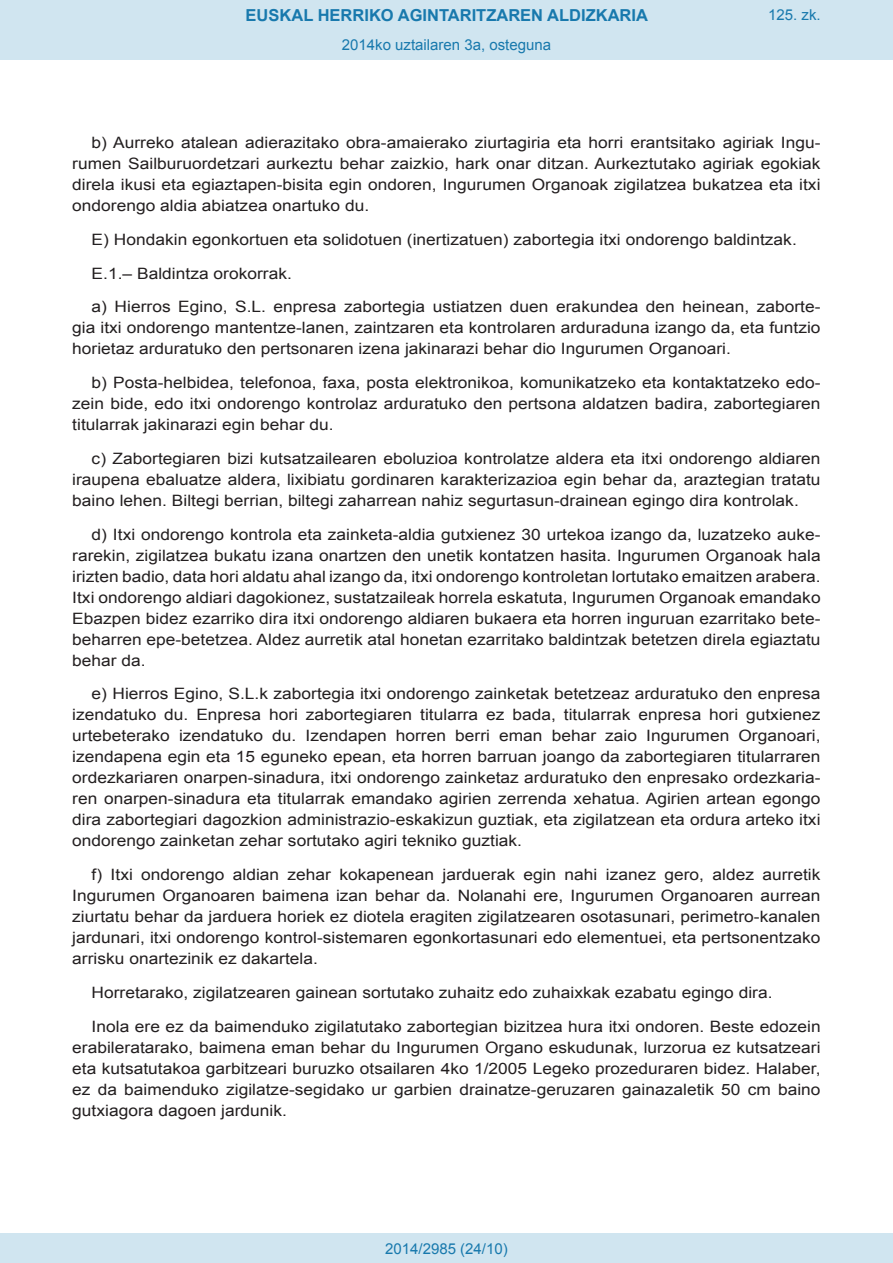
<style>
.page{position:relative;width:893px;height:1263px;background:#fff}
.page>*{position:absolute;margin:0;border:0;box-sizing:border-box;transform-origin:0 0}
.t1{font:700 16.5px "Arial";color:#1879ad}
.BOPVDetalle{font:15.6px/21px "Arial";color:#231f20;text-align:justify;scale:1.11 1}
.Paginacion_Centro{font:15px "Arial";color:#1879ad}
</style>
<div class="page">
<div style="left:0;top:0;width:893px;height:60px;background:#d0e5f0"></div>
<div style="left:0;top:1233px;width:893px;height:30px;background:#d0e5f0"></div>
<p class="t1" style="left:246px;top:4px;width:404px">EUSKAL HERRIKO AGINTARITZAREN ALDIZKARIA</p>
<p class="Paginacion_Centro" style="left:342px;top:35px;width:211px">2014ko uztailaren 3a, osteguna</p>
<p class="Paginacion_Centro" style="left:768px;top:5px;width:54px">125. zk.</p>
<p class="BOPVDetalle" style="left:72px;top:132px;width:676px;text-indent:19px">b) Aurreko atalean adierazitako obra-amaierako ziurtagiria eta horri erantsitako agiriak Ingu&shy;rumen Sailburuordetzari aurkeztu behar zaizkio, hark onar ditzan. Aurkeztutako agiriak egokiak direla ikusi eta egiaztapen-bisita egin ondoren, Ingurumen Organoak zigilatzea bukatzea eta itxi ondorengo aldia abiatzea onartuko du.</p>
<p class="BOPVDetalle" style="left:92px;top:229px;width:637px">E) Hondakin egonkortuen eta solidotuen (inertizatuen) zabortegia itxi ondorengo baldintzak.</p>
<p class="BOPVDetalle" style="left:92px;top:263px;width:182px">E.1.– Baldintza orokorrak.</p>
<p class="BOPVDetalle" style="left:72px;top:297px;width:676px;text-indent:19px">a) Hierros Egino, S.L. enpresa zabortegia ustiatzen duen erakundea den heinean, zaborte&shy;gia itxi ondorengo mantentze-lanen, zaintzaren eta kontrolaren arduraduna izango da, eta funtzio horietaz arduratuko den pertsonaren izena jakinarazi behar dio Ingurumen Organoari.</p>
<p class="BOPVDetalle" style="left:72px;top:372px;width:676px;text-indent:19px">b) Posta-helbidea, telefonoa, faxa, posta elektronikoa, komunikatzeko eta kontaktatzeko edo&shy;zein bide, edo itxi ondorengo kontrolaz arduratuko den pertsona aldatzen badira, zabortegiaren titularrak jakinarazi egin behar du.</p>
<p class="BOPVDetalle" style="left:72px;top:448px;width:676px;text-indent:19px">c) Zabortegiaren bizi kutsatzailearen eboluzioa kontrolatze aldera eta itxi ondorengo aldiaren iraupena ebaluatze aldera, lixibiatu gordinaren karakterizazioa egin behar da, araztegian tratatu baino lehen. Biltegi berrian, biltegi zaharrean nahiz segurtasun-drainean egingo dira kontrolak.</p>
<p class="BOPVDetalle" style="left:72px;top:524px;width:676px;text-indent:19px">d) Itxi ondorengo kontrola eta zainketa-aldia gutxienez 30 urtekoa izango da, luzatzeko auke&shy;rarekin, zigilatzea bukatu izana onartzen den unetik kontatzen hasita. Ingurumen Organoak hala irizten badio, data hori aldatu ahal izango da, itxi ondorengo kontroletan lortutako emaitzen arabera.<br>Itxi ondorengo aldiari dagokionez, sustatzaileak horrela eskatuta, Ingurumen Organoak emandako Ebazpen bidez ezarriko dira itxi ondorengo aldiaren bukaera eta horren inguruan ezarritako bete&shy;beharren epe-betetzea. Aldez aurretik atal honetan ezarritako baldintzak betetzen direla egiaztatu behar da.</p>
<p class="BOPVDetalle" style="left:72px;top:684px;width:676px;text-indent:19px">e) Hierros Egino, S.L.k zabortegia itxi ondorengo zainketak betetzeaz arduratuko den enpresa izendatuko du. Enpresa hori zabortegiaren titularra ez bada, titularrak enpresa hori gutxienez urtebeterako izendatuko du. Izendapen horren berri eman behar zaio Ingurumen Organoari, izendapena egin eta 15 eguneko epean, eta horren barruan joango da zabortegiaren titularraren ordezkariaren onarpen-sinadura, itxi ondorengo zainketaz arduratuko den enpresako ordezkaria&shy;ren onarpen-sinadura eta titularrak emandako agirien zerrenda xehatua. Agirien artean egongo dira zabortegiari dagozkion administrazio-eskakizun guztiak, eta zigilatzean eta ordura arteko itxi ondorengo zainketan zehar sortutako agiri tekniko guztiak.</p>
<p class="BOPVDetalle" style="left:72px;top:864px;width:676px;text-indent:19px">f) Itxi ondorengo aldian zehar kokapenean jarduerak egin nahi izanez gero, aldez aurretik Ingurumen Organoaren baimena izan behar da. Nolanahi ere, Ingurumen Organoaren aurrean ziurtatu behar da jarduera horiek ez diotela eragiten zigilatzearen osotasunari, perimetro-kanalen jardunari, itxi ondorengo kontrol-sistemaren egonkortasunari edo elementuei, eta pertsonentzako arrisku onartezinik ez dakartela.</p>
<p class="BOPVDetalle" style="left:92px;top:982px;width:615px">Horretarako, zigilatzearen gainean sortutako zuhaitz edo zuhaixkak ezabatu egingo dira.</p>
<p class="BOPVDetalle" style="left:72px;top:1016px;width:676px;text-indent:19px">Inola ere ez da baimenduko zigilatutako zabortegian bizitzea hura itxi ondoren. Beste edozein erabileratarako, baimena eman behar du Ingurumen Organo eskudunak, lurzorua ez kutsatzeari eta kutsatutakoa garbitzeari buruzko otsailaren 4ko 1/2005 Legeko prozeduraren bidez. Halaber, ez da baimenduko zigilatze-segidako ur garbien drainatze-geruzaren gainazaletik 50 cm baino gutxiagora dagoen jardunik.</p>
<p class="Paginacion_Centro" style="left:385px;top:1238px;width:124px">2014/2985 (24/10)</p>
</div>
